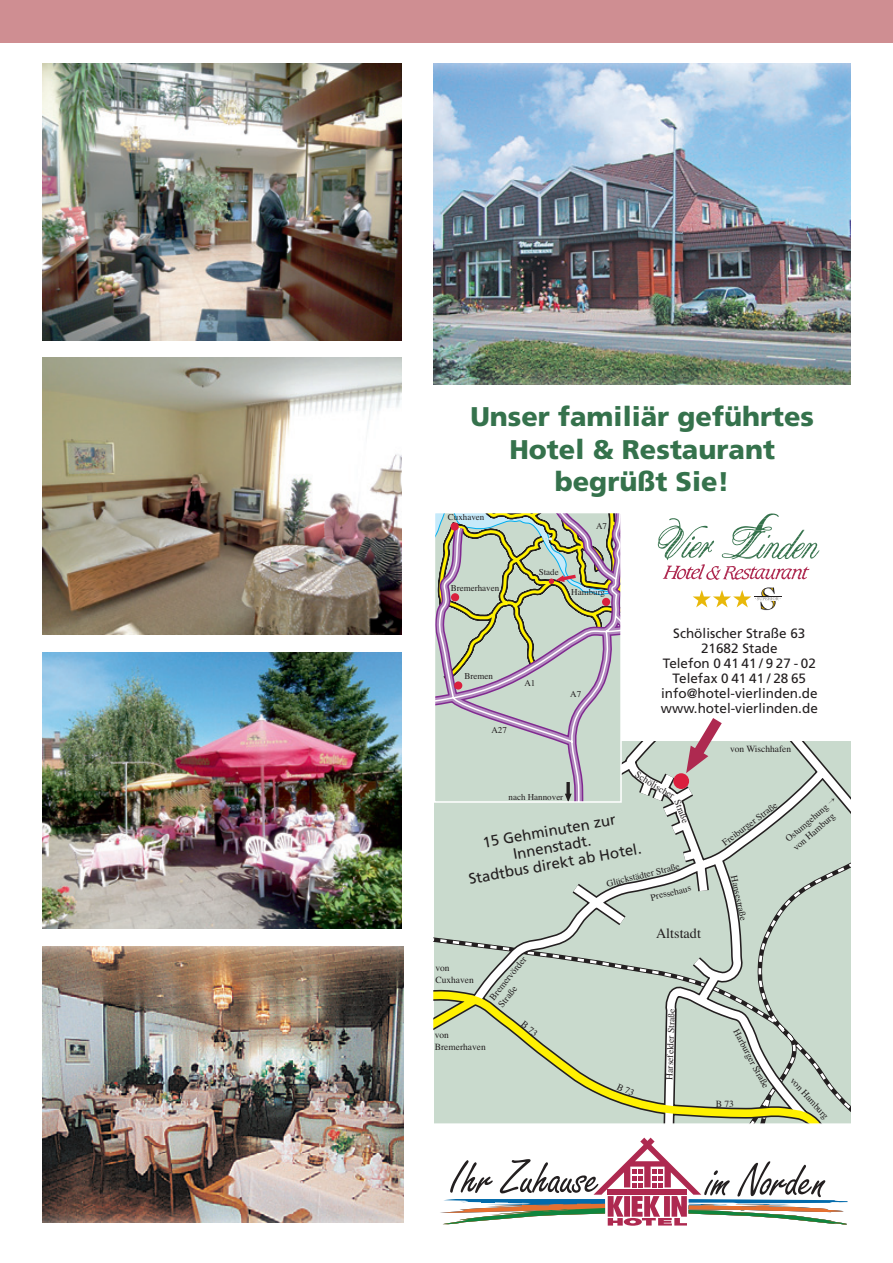
<style>
.page{position:relative;width:893px;height:1263px;background:#fff}
.page>*{position:absolute;margin:0;border:0;box-sizing:border-box;transform-origin:0 0}
.t1{font:900 27px/32.4px "Frutiger";color:#35724c;text-align:center}
.t2{font:15px/16.5px "Frutiger";color:#231f20;text-align:center}
.t3{font:14.1px "Times";color:#231f20}
.t4{font:13.5px/14.9px "Frutiger";color:#231f20;text-align:center}
.t5{font:9.45px/11.4px "Times";color:#231f20}
.t6{font:9px "Times";color:#231f20}
</style>
<div class="page">
<div style="left:0;top:0;width:892px;height:43px;background:#cf8e92"></div>
<img style="left:42px;top:946px;width:362px;height:277px">
<img style="left:42px;top:652px;width:359px;height:276px">
<img style="left:42px;top:358px;width:359px;height:276px">
<img style="left:433px;top:64px;width:417px;height:321px">
<svg style="left:433px;top:741px;width:417px;height:383px;background:#c6d3c3"></svg>
<img style="left:42px;top:64px;width:359px;height:276px">
<svg style="left:440px;top:1138px;width:407px;height:88px"></svg>
<svg style="left:436px;top:515px;width:182px;height:285px;background:#bdc2b7"></svg>
<div style="left:433px;top:512px;width:188px;height:291px;border:2px solid #fff"></div>
<svg style="left:686px;top:718px;width:35px;height:55px"></svg>
<svg style="left:693px;top:587px;width:87px;height:23px"></svg>
<svg style="left:657px;top:513px;width:162px;height:67px"></svg>
<svg style="left:616px;top:1083px;width:18px;height:13px"></svg>
<svg style="left:520px;top:1020px;width:18px;height:16px"></svg>
<h1 class="t1" style="left:470px;top:403px;width:345px">Unser familiär geführtes<br>Hotel &amp; Restaurant begrüßt Sie!</h1>
<p class="t6" style="left:448px;top:514px;width:38px">Cuxhaven</p>
<p class="t6" style="left:451px;top:585px;width:50px">Bremerhaven</p>
<p class="t6" style="left:596px;top:522px;width:12px">A7</p>
<p class="t6" style="left:538px;top:568px;width:21px">Stade</p>
<p class="t6" style="left:571px;top:589px;width:35px">Hamburg</p>
<p class="t6" style="left:464px;top:673px;width:30px">Bremen</p>
<p class="t6" style="left:491px;top:727px;width:17px">A27</p>
<p class="t6" style="left:524px;top:680px;width:12px">A1</p>
<p class="t6" style="left:570px;top:691px;width:12px">A7</p>
<h3 class="t4" style="left:661px;top:627px;width:158px">Schölischer Straße 63<br>21682 Stade<br>Telefon 0 41 41 / 9 27 - 02<br>Telefax 0 41 41 / 28 65 info@hotel-vierlinden.de www.hotel-vierlinden.de</h3>
<p class="t5" style="left:730px;top:744px;width:63px">von Wischhafen</p>
<p class="t5" style="left:638px;top:770px;width:46px;rotate:31deg">Schölischer</p>
<p class="t5" style="left:681px;top:798px;width:26px;rotate:68deg">Straße</p>
<p class="t6" style="left:508px;top:793px;width:56px">nach Hannover</p>
<h2 class="t2" style="left:462px;top:839px;width:177px;rotate:-10deg">15 Gehminuten zur<br>Innenstadt.<br>Stadtbus direkt ab Hotel.</h2>
<p class="t5" style="left:605px;top:879px;width:76px;rotate:-14deg">Glückstädter Straße</p>
<p class="t5" style="left:649px;top:893px;width:43px;rotate:-14deg">Pressehaus</p>
<p class="t5" style="left:435px;top:963px;width:40px">von<br>Cuxhaven</p>
<p class="t5" style="left:487px;top:996px;width:55px;rotate:-51deg">Bremervörder<br>Straße</p>
<p class="t5" style="left:435px;top:1030px;width:52px">von<br>Bremerhaven</p>
<h3 class="t3" style="left:656px;top:928px;width:46px">Altstadt</h3>
<p class="t5" style="left:664px;top:1079px;width:72px;rotate:-88deg">Harsefelder Straße</p>
<p class="t5" style="left:783px;top:836px;width:65px;rotate:-41deg">Ostumgehung → von Hamburg</p>
<p class="t5" style="left:720px;top:840px;width:68px;rotate:-37deg">Freiburger Straße</p>
<p class="t5" style="left:738px;top:874px;width:48px;rotate:78deg">Hansestraße</p>
<p class="t5" style="left:740px;top:1028px;width:67px;rotate:62deg">Harburger Straße</p>
<p class="t5" style="left:715px;top:1099px;width:20px">B 73</p>
<p class="t5" style="left:795px;top:1076px;width:54px;rotate:48deg">von Hamburg</p>
</div>
